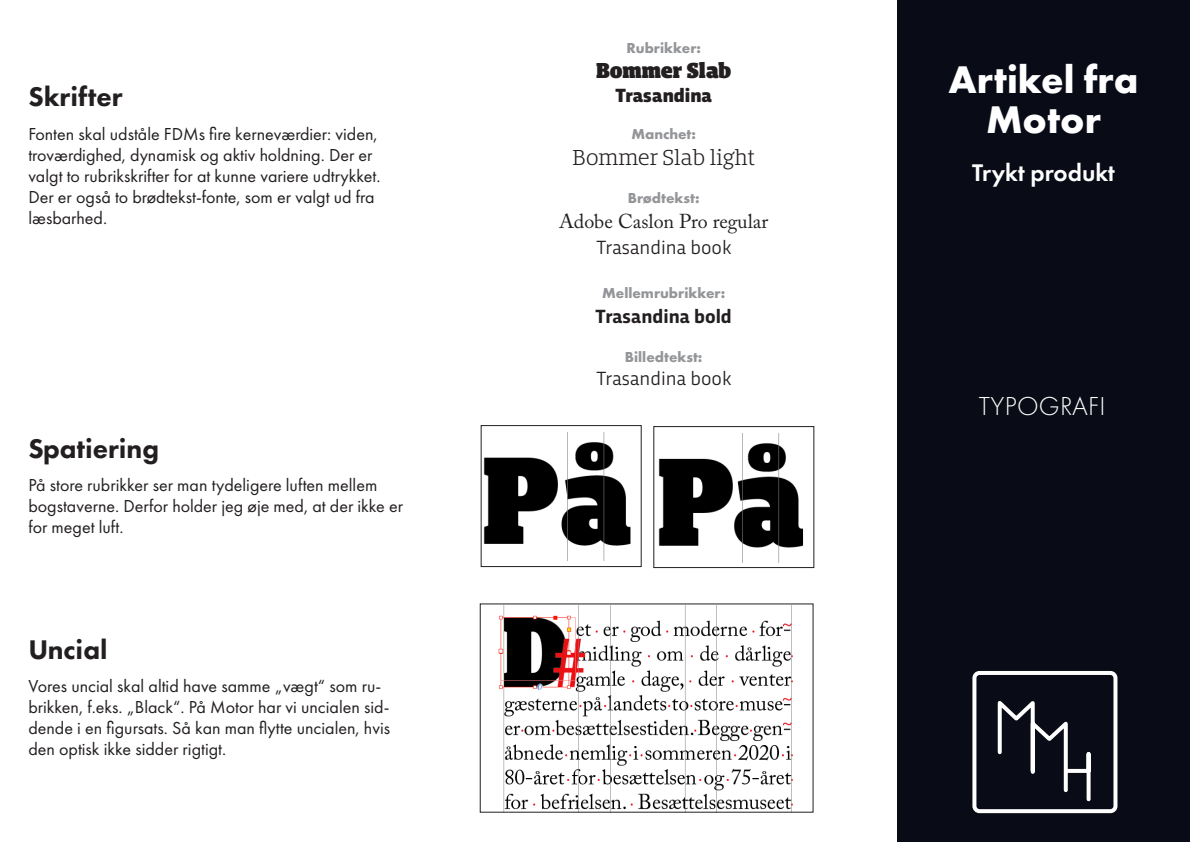
<style>
.page{position:relative;width:1191px;height:842px;background:#fff}
.page>*{position:absolute;margin:0;border:0;box-sizing:border-box;transform-origin:0 0}
.Hvid_rubrik{font:700 40px/40px "Futura PT";color:#fff;text-align:center}
.rigtig_rubrik{font:800 28px "Futura PT";color:#231f20}
.emne{font:300 27px "Futura PT";letter-spacing:.01em;color:#fff}
.produkt{font:600 25px "Futura PT";color:#fff}
.t1{font:20px "Trasandina";color:#231f20}
.t2{font:20px "Adobe Caslon Pro";color:#231f20}
.t3{font:300 20px "Bommer Slab";color:#231f20}
.t4{font:700 20px "Trasandina";color:#231f20}
.t5{font:900 20px "Trasandina";color:#231f20}
.t6{font:900 20px "Bommer Slab";color:#231f20}
.brød{font:18px/21px "Futura PT";color:#231f20}
.grå_mellemrubrikker{font:700 15px "Futura PT";color:#939598}
</style>
<div class="page">
<img style="left:498px;top:605px;width:295px;height:206px">
<img style="left:483px;top:432px;width:148px;height:128px">
<div style="left:480px;top:425px;width:161px;height:142px;border:1px solid #231f20"></div>
<img style="left:658px;top:434px;width:146px;height:128px">
<div style="left:653px;top:426px;width:161px;height:142px;border:1px solid #231f20"></div>
<div style="left:897px;top:0;width:292px;height:842px;background:#090c17"></div>
<div style="left:972px;top:671px;width:145px;height:142px;border:4px solid #fff;border-radius:5px"></div>
<svg style="left:997px;top:701px;width:94px;height:101px"></svg>
<p class="rigtig_rubrik" style="left:28px;top:80px;width:96px">Skrifter</p>
<p class="brød" style="left:28px;top:124px;width:354px">Fonten skal udståle FDMs fire kerneværdier: viden, troværdighed, dynamisk og aktiv holdning. Der er valgt to rubrikskrifter for at kunne variere udtrykket.</p>
<p class="brød" style="left:28px;top:187px;width:348px">Der er også to brødtekst-fonte, som er valgt ud fra læsbarhed.</p>
<p class="rigtig_rubrik" style="left:28px;top:431px;width:132px">Spatiering</p>
<p class="brød" style="left:28px;top:475px;width:376px">På store rubrikker ser man tydeligere luften mellem bogstaverne. Derfor holder jeg øje med, at der ikke er for meget luft.</p>
<p class="rigtig_rubrik" style="left:28px;top:632px;width:81px">Uncial</p>
<p class="brød" style="left:28px;top:675px;width:363px">Vores uncial skal altid have samme „vægt“ som ru&shy;brikken, f.eks. „Black“. På Motor har vi uncialen sid&shy;dende i en figursats. Så kan man flytte uncialen, hvis den optisk ikke sidder rigtigt.</p>
<p class="grå_mellemrubrikker" style="left:626px;top:38px;width:76px">Rubrikker:</p>
<p class="t6" style="left:596px;top:55px;width:137px">Bommer Slab</p>
<p class="t5" style="left:615px;top:81px;width:98px">Trasandina</p>
<p class="grå_mellemrubrikker" style="left:631px;top:125px;width:66px">Manchet:</p>
<p class="t3" style="left:572px;top:143px;width:184px">Bommer Slab light</p>
<p class="grå_mellemrubrikker" style="left:628px;top:188px;width:73px">Brødtekst:</p>
<p class="t2" style="left:559px;top:209px;width:210px">Adobe Caslon Pro regular</p>
<p class="t1" style="left:596px;top:232px;width:137px">Trasandina book</p>
<p class="grå_mellemrubrikker" style="left:602px;top:283px;width:125px">Mellemrubrikker:</p>
<p class="t4" style="left:595px;top:301px;width:138px">Trasandina bold</p>
<p class="grå_mellemrubrikker" style="left:625px;top:347px;width:79px">Billedtekst:</p>
<p class="t1" style="left:596px;top:364px;width:137px">Trasandina book</p>
<p class="Hvid_rubrik" style="left:948px;top:59px;width:191px">Artikel fra<br>Motor</p>
<p class="produkt" style="left:972px;top:157px;width:144px">Trykt produkt</p>
<p class="emne" style="left:978px;top:390px;width:128px">TYPOGRAFI</p>
</div>
